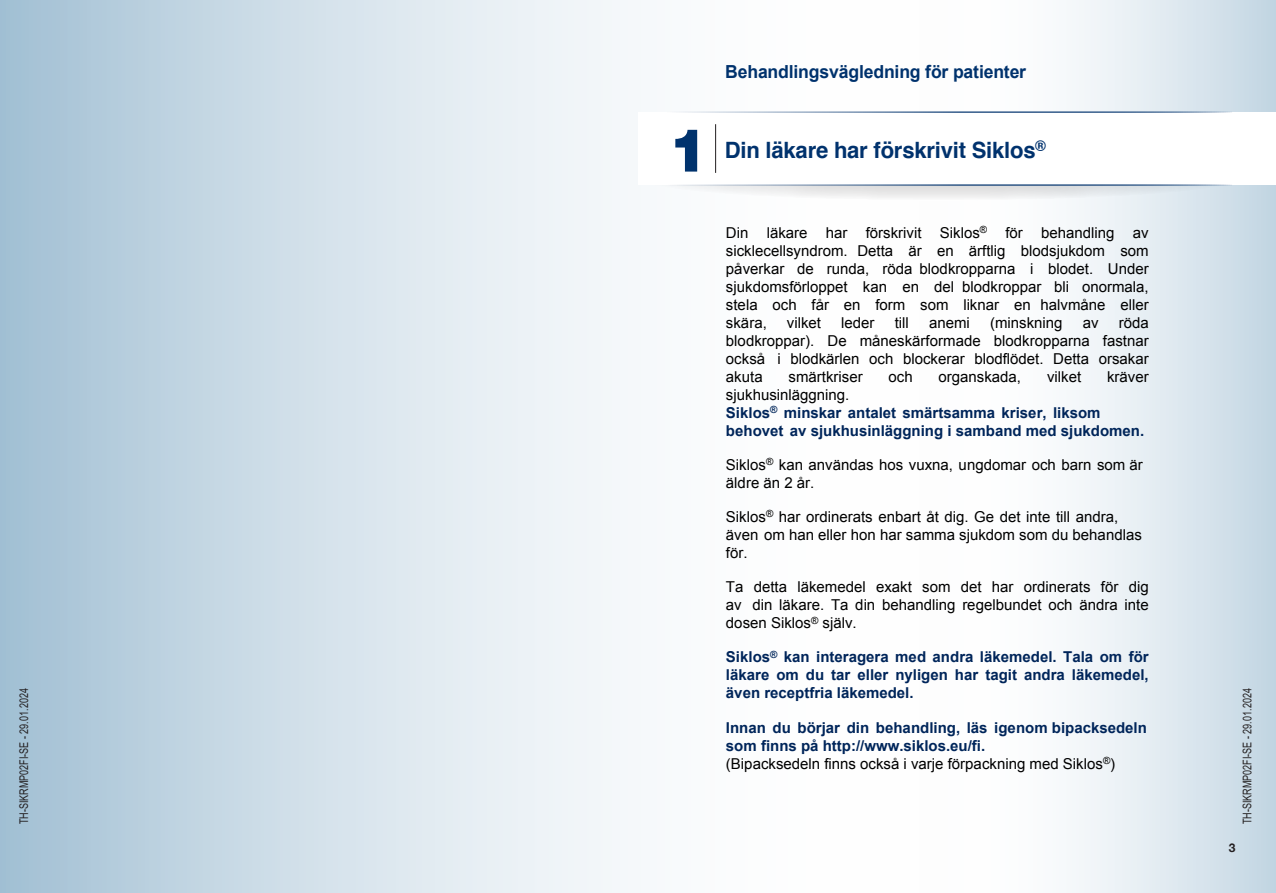
<style>
.page{position:relative;width:1276px;height:893px;background:#fff}
.page>*{position:absolute;margin:0;border:0;box-sizing:border-box;transform-origin:0 0}
.t1{font:900 60px "Helvetica Neue";color:#00326d}
.t2{font:700 22.5px "Helvetica";letter-spacing:-.01em;color:#00326d}
.t3{font:700 18px "Arial";letter-spacing:-.01em;color:#00326d}
.t4{font:15px/18px "Arial";color:#000;text-align:justify}
.t5{font:700 15px/18px "Arial";color:#00255a}
.t6{font:12px "Arial";color:#231f20;scale:.75 1}
.t7{font:700 12px "Helvetica Neue";color:#231f20}
.s1{font-weight:400;color:#000}
.s2{font-style:inherit}
</style>
<div class="page">
<svg style="left:963px;top:0;width:313px;height:893px"></svg>
<div style="left:0;top:0;width:963px;height:893px;background:linear-gradient(to right,#afc9da,#fff)"></div>
<svg style="left:638px;top:157px;width:604px;height:44px"></svg>
<div style="left:638px;top:112px;width:638px;height:73px;background:#fff"></div>
<hr style="left:660px;top:112px;width:572px;height:1px;background:#00326d">
<hr style="left:660px;top:184px;width:572px;height:2px;background:#00326d">
<hr style="left:715px;top:124px;width:1px;height:49px;background:#231f20">
<p class="t1" style="left:668px;top:114px;width:41px">1</p>
<p class="t3" style="left:725px;top:60px;width:302px">Behandlingsvägledning för patienter</p>
<p class="t2" style="left:725px;top:132px;width:323px">Din läkare har förskrivit Siklos<sup>®</sup></p>
<p class="t4" style="left:726px;top:223px;width:424px">Din läkare har förskrivit Siklos<sup>®</sup> för behandling av sicklecellsyndrom. Detta är en ärftlig blodsjukdom som påverkar de runda, röda blodkropparna i blodet. Under sjukdomsförloppet kan en del blodkroppar bli onormala, stela och får en form som liknar en halvmåne eller skära,</p>
<p class="t4" style="left:787px;top:313px;width:36px">vilket</p>
<p class="t4" style="left:841px;top:313px;width:35px">leder</p>
<p class="t4" style="left:894px;top:313px;width:16px">till</p>
<p class="t4" style="left:929px;top:313px;width:42px">anemi</p>
<p class="t4" style="left:990px;top:313px;width:74px">(minskning</p>
<p class="t4" style="left:1082px;top:313px;width:17px">av</p>
<p class="t4" style="left:726px;top:313px;width:424px;text-indent:393px">röda blodkroppar). De måneskärformade blodkropparna fastnar också i blodkärlen och blockerar blodflödet. Detta orsakar akuta</p>
<p class="t4" style="left:788px;top:367px;width:76px">smärtkriser</p>
<p class="t4" style="left:888px;top:367px;width:26px">och</p>
<p class="t4" style="left:938px;top:367px;width:84px">organskada,</p>
<p class="t4" style="left:1047px;top:367px;width:36px">vilket</p>
<p class="t4" style="left:1107px;top:367px;width:43px">kräver</p>
<p class="t5" style="left:726px;top:386px;width:420px"><span class="s1">sjukhusinläggning.<br></span>Siklos<sup>®</sup> minskar antalet smärtsamma kriser, liksom behovet av sjukhusinläggning i samband med sjukdomen.</p>
<p class="t4" style="left:726px;top:456px;width:418px">Siklos<sup>®</sup> kan användas hos vuxna, ungdomar och barn som är äldre än 2 år.</p>
<p class="t4" style="left:726px;top:508px;width:417px;text-align:left">Siklos<sup>®</sup> har ordinerats enbart åt dig. Ge det inte till andra, även om han eller hon har samma sjukdom som du behandlas för.</p>
<p class="t4" style="left:726px;top:578px;width:424px">Ta detta läkemedel exakt som det har ordinerats för dig av din läkare. Ta din behandling regelbundet och ändra inte dosen Siklos<sup>®</sup> själv.</p>
<p class="t5" style="left:726px;top:649px;width:424px;text-align:justify">Siklos<sup>®</sup> kan interagera med andra läkemedel. Tala om för läkare om du tar eller nyligen har tagit andra läkemedel, även receptfria läkemedel.</p>
<p class="t5" style="left:726px;top:719px;width:422px">Innan du börjar din behandling, läs igenom bipacksedeln som finns på http://www.siklos.eu/<span class="s2">fi</span>.<br><span class="s1">(Bipacksedeln finns också i varje förpackning med Siklos</span><sup>®</sup><span class="s1">)</span></p>
<p class="t6" style="left:16px;top:824px;width:182px;rotate:-90deg">TH-SIKRMP02FI-SE - 29.01.2024</p>
<p class="t6" style="left:1239px;top:824px;width:182px;rotate:-90deg">TH-SIKRMP02FI-SE - 29.01.2024</p>
<p class="t7" style="left:1229px;top:839px;width:8px">3</p>
</div>
